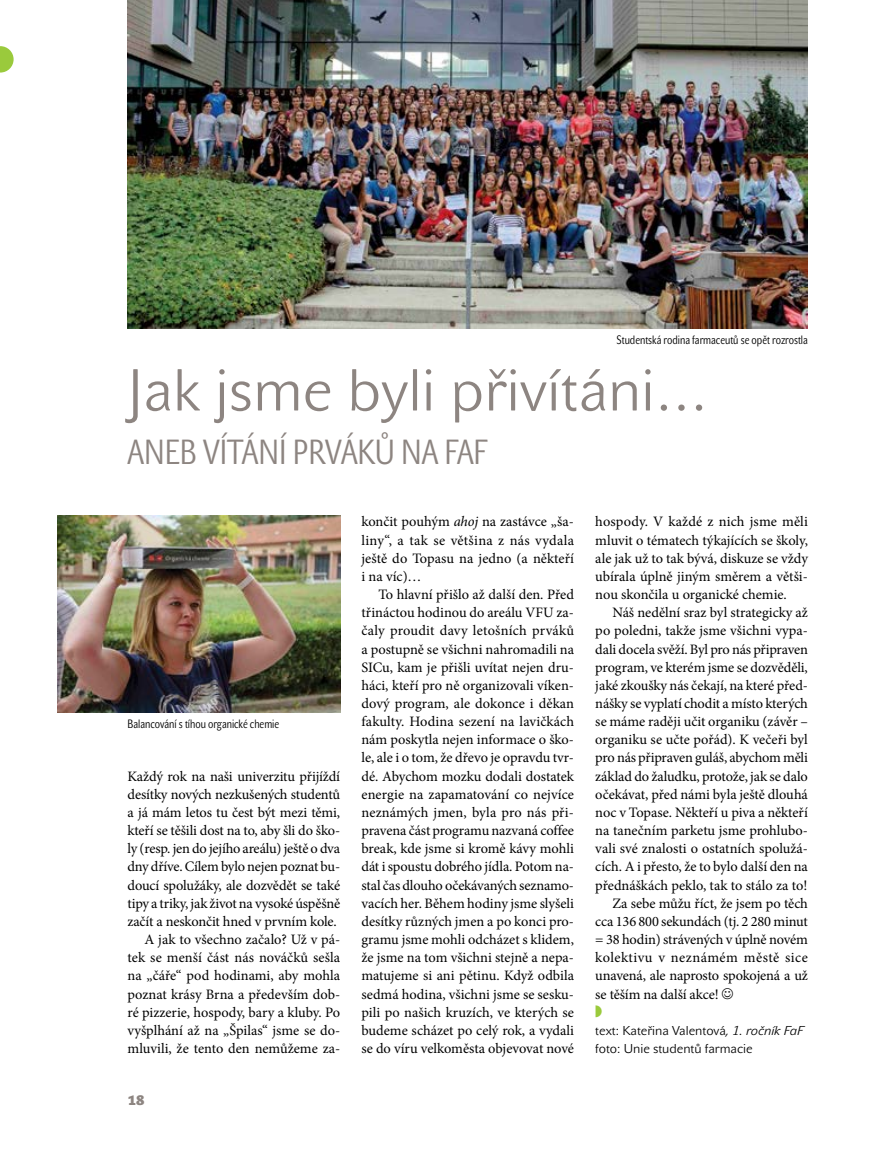
<style>
.page{position:relative;width:893px;height:1149px;background:#fff}
.page>*{position:absolute;margin:0;border:0;box-sizing:border-box;transform-origin:0 0}
.nad1{font:58.5px "John Sans Lite Pro";color:#8d8581}
.nad2{font:34.5px "John Sans Cond Lite Pro";color:#8d8581}
.Normální{font:14.4px/18.1px "Minion Pro";letter-spacing:-.005em;color:#000;text-align:justify}
.t1{font:700 13.5px "John Sans Heavy Pro";color:#8d8581}
.jmeno{font:12.75px "John Sans Lite Pro";color:#000}
.foto{font:12.75px "John Sans Lite Pro";color:#000}
.popisek{font:12px "John Sans Cond Lite Pro";color:#000}
.s1{font-style:italic}
</style>
<div class="page">
<svg style="left:0;top:46px;width:14px;height:26px"></svg>
<img style="left:128px;top:0;width:680px;height:328px">
<img style="left:57px;top:515px;width:283px;height:197px">
<p class="popisek" style="left:617px;top:332px;width:193px">Studentská rodina farmaceutů se opět rozrostla</p>
<p class="nad1" style="left:128px;top:356px;width:582px">Jak jsme byli přivítáni…</p>
<p class="nad2" style="left:128px;top:432px;width:361px">ANEB VÍTÁNÍ PRVÁKŮ NA FAF</p>
<p class="popisek" style="left:128px;top:716px;width:153px">Balancování s tíhou organické chemie</p>
<p class="Normální" style="left:128px;top:766px;width:214px">Každý rok na naši univerzitu přijíždí desítky nových nezkušených studentů a já mám letos tu čest být mezi těmi, kteří se těšili dost na to, aby šli do ško&shy;ly (resp. jen do jejího areálu) ještě o dva dny dříve. Cílem bylo nejen poznat bu&shy;doucí spolužáky, ale dozvědět se také tipy a triky, jak život na vysoké úspěšně začít a neskončit hned v prvním kole.</p>
<p class="Normální" style="left:128px;top:930px;width:214px;text-indent:17px">A jak to všechno začalo? Už v pá&shy;tek se menší část nás nováčků sešla na „čáře“ pod hodinami, aby mohla poznat krásy Brna a především dob&shy;ré pizzerie, hospody, bary a kluby. Po vyšplhání až na „Špilas“ jsme se do&shy;mluvili, že tento den nemůžeme za-</p>
<p class="t1" style="left:128px;top:1092px;width:18px">18</p>
<p class="Normální" style="left:361px;top:512px;width:214px">končit pouhým <span class="s1">ahoj</span> na zastávce „ša&shy;liny“, a tak se většina z nás vydala ještě do Topasu na jedno (a někteří i na víc)…</p>
<p class="Normální" style="left:361px;top:585px;width:214px;text-indent:17px">To hlavní přišlo až další den. Před třináctou hodinou do areálu VFU za&shy;čaly proudit davy letošních prváků a postupně se všichni nahromadili na SICu, kam je přišli uvítat nejen dru&shy;háci, kteří pro ně organizovali víken&shy;dový program, ale dokonce i děkan fakulty. Hodina sezení na lavičkách nám poskytla nejen informace o ško&shy;le, ale i o tom, že dřevo je opravdu tvr&shy;dé. Abychom mozku dodali dostatek energie na zapamatování co nejvíce neznámých jmen, byla pro nás při&shy;pravena část programu nazvaná coffee break, kde jsme si kromě kávy mohli dát i spoustu dobrého jídla. Potom na&shy;stal čas dlouho očekávaných seznamo&shy;vacích her. Během hodiny jsme slyšeli desítky různých jmen a po konci pro&shy;gramu jsme mohli odcházet s klidem, že jsme na tom všichni stejně a nepa&shy;matujeme si ani pětinu. Když odbila sedmá hodina, všichni jsme se sesku&shy;pili po našich kruzích, ve kterých se budeme scházet po celý rok, a vydali se do víru velkoměsta objevovat nové</p>
<p class="Normální" style="left:595px;top:512px;width:214px">hospody. V každé z nich jsme měli mluvit o tématech týkajících se školy, ale jak už to tak bývá, diskuze se vždy ubírala úplně jiným směrem a větši&shy;nou skončila u organické chemie.</p>
<p class="Normální" style="left:595px;top:603px;width:214px;text-indent:17px">Náš nedělní sraz byl strategicky až po poledni, takže jsme všichni vypa&shy;dali docela svěží. Byl pro nás připraven program, ve kterém jsme se dozvěděli, jaké zkoušky nás čekají, na které před&shy;nášky se vyplatí chodit a místo kterých se máme raději učit organiku (závěr – organiku se učte pořád). K večeři byl pro nás připraven guláš, abychom měli základ do žaludku, protože, jak se dalo očekávat, před námi byla ještě dlouhá noc v Topase. Někteří u piva a někteří na tanečním parketu jsme prohlubo&shy;vali své znalosti o ostatních spolužá&shy;cích. A i přesto, že to bylo další den na přednáškách peklo, tak to stálo za to!</p>
<p class="Normální" style="left:595px;top:893px;width:214px;text-indent:17px">Za sebe můžu říct, že jsem po těch cca 136 800 sekundách (tj. 2 280 minut = 38 hodin) strávených v úplně novém kolektivu v neznámém městě sice unavená, ale naprosto spokojená a už se těším na další akce!</p>
<p class="jmeno" style="left:595px;top:1022px;width:210px">text: Kateřina Valentová<span class="s1">, 1. ročník FaF</span></p>
<p class="foto" style="left:595px;top:1040px;width:159px">foto: Unie studentů farmacie</p>
</div>
